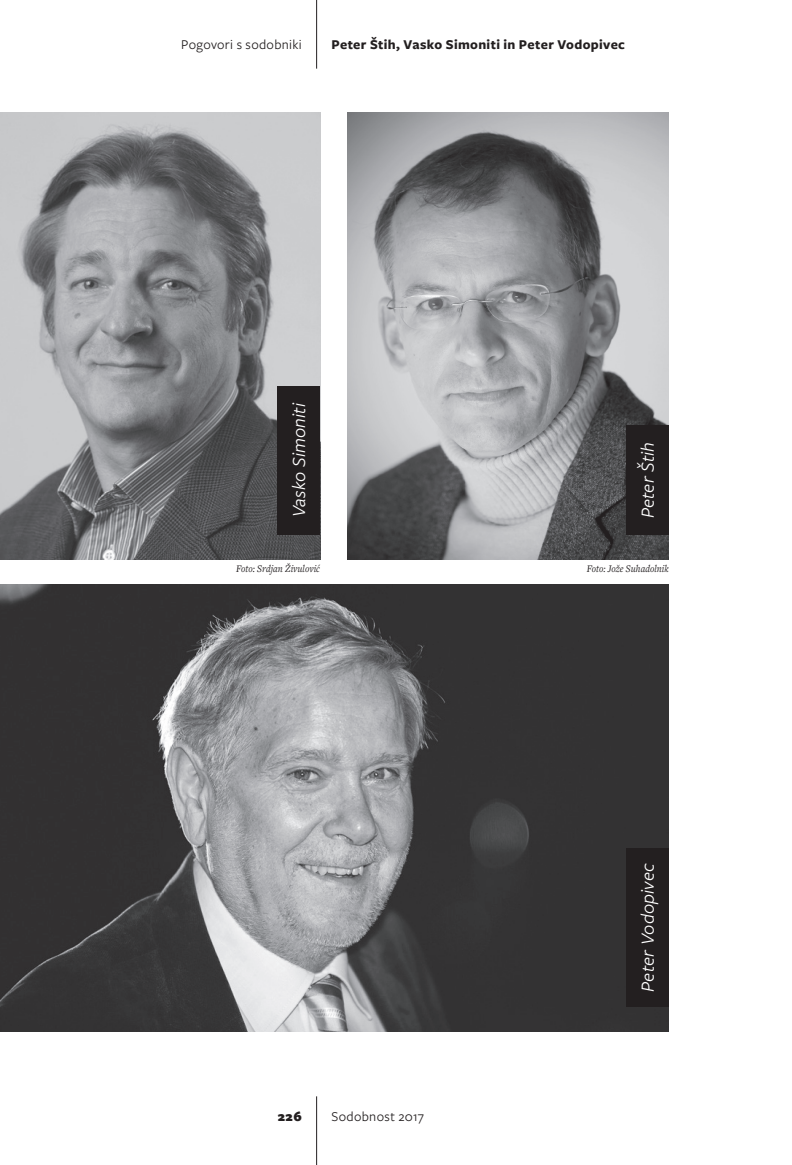
<style>
.page{position:relative;width:792px;height:1165px;background:#fff}
.page>*{position:absolute;margin:0;border:0;box-sizing:border-box;transform-origin:0 0}
.t1{font:italic 19.25px "Freight Sans Pro";letter-spacing:.005em;color:#fff}
.t2{font:700 14px "Freight Sans Pro";letter-spacing:.025em;color:#231f20}
.t3{font:14px "Freight Sans Pro";letter-spacing:.025em;color:#231f20}
.t4{font:900 14px "Freight Sans Pro";color:#231f20}
.t5{font:italic 10.5px "Freight Text Pro";color:#231f20;scale:.95 1}
</style>
<div class="page">
<hr style="left:316px;top:1095px;width:1px;height:69px;background:#231f20">
<hr style="left:316px;top:0;width:1px;height:69px;background:#231f20">
<img style="left:0;top:113px;width:320px;height:446px">
<img style="left:348px;top:113px;width:321px;height:446px">
<img style="left:0;top:584px;width:669px;height:447px">
<div style="left:626px;top:425px;width:43px;height:109px;background:#231f20"></div>
<div style="left:277px;top:386px;width:43px;height:148px;background:#231f20"></div>
<div style="left:626px;top:847px;width:43px;height:159px;background:#231f20"></div>
<h2 class="t3" style="left:181px;top:35px;width:122px">Pogovori s sodobniki</h2>
<h2 class="t2" style="left:331px;top:35px;width:295px">Peter Štih, Vasko Simoniti in Peter Vodopivec</h2>
<h1 class="t1" style="left:286px;top:517px;width:116px;rotate:-90deg">Vasko Simoniti</h1>
<h1 class="t1" style="left:635px;top:518px;width:78px;rotate:-90deg">Peter Štih</h1>
<p class="t5" style="left:236px;top:561px;width:90px">Foto: Srdjan Živulović</p>
<p class="t5" style="left:587px;top:561px;width:88px">Foto: Jože Suhadolnik</p>
<h2 class="t4" style="left:278px;top:1105px;width:26px">226</h2>
<h2 class="t3" style="left:331px;top:1106px;width:94px">Sodobnost 2017</h2>
<h1 class="t1" style="left:635px;top:991px;width:130px;rotate:-90deg">Peter Vodopivec</h1>
</div>
